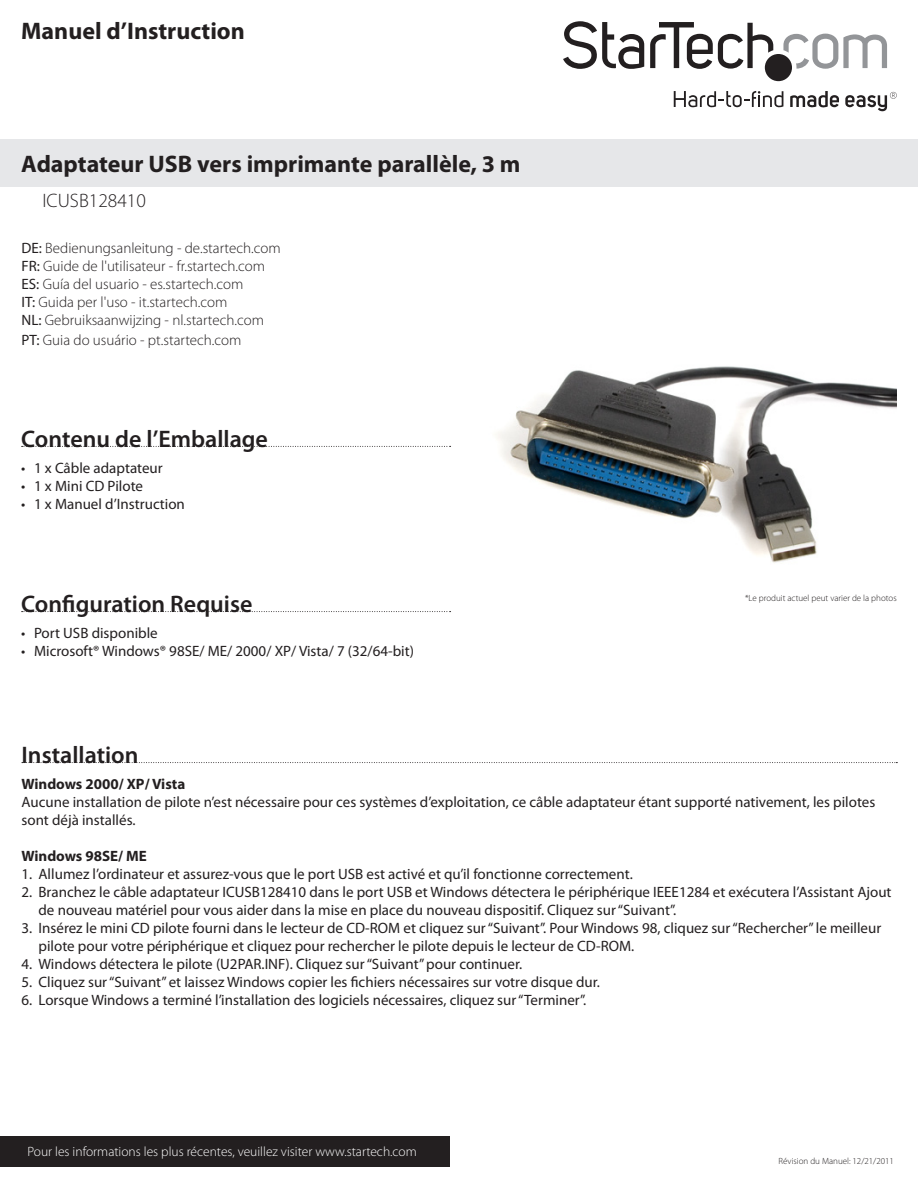
<style>
.page{position:relative;width:918px;height:1188px;background:#fff}
.page>*{position:absolute;margin:0;border:0;box-sizing:border-box;transform-origin:0 0}
.Title_Description{font:700 24px "Myriad Pro";color:#231f20}
.t1{font:600 24px "Myriad Pro";color:#231f20}
.Title_SKU{font:300 19.5px "Myriad Pro";color:#231f20}
.Number_List{font:15px/18px "Myriad Pro";color:#231f20}
.Manual_Description{font:300 15px "Myriad Pro";color:#231f20}
.Text{font:15px/18px "Myriad Pro";color:#231f20}
.Bullet_List{font:15px "Myriad Pro";color:#231f20}
.Text-2{font:700 15px "Myriad Pro";color:#231f20}
.Standard_Text{font:300 13.5px "Myriad Pro";color:#fff}
.Text-3{font:300 9px "Myriad Pro";color:#231f20}
.s1{font-weight:400}
</style>
<div class="page">
<svg style="left:783px;top:34px;width:104px;height:35px"></svg>
<svg style="left:845px;top:92px;width:52px;height:19px"></svg>
<svg style="left:790px;top:91px;width:49px;height:17px"></svg>
<svg style="left:674px;top:91px;width:109px;height:16px"></svg>
<svg style="left:563px;top:21px;width:81px;height:48px"></svg>
<svg style="left:650px;top:22px;width:123px;height:47px"></svg>
<div style="left:765px;top:54px;width:27px;height:27px;background:#231f20;border-radius:50%"></div>
<div style="left:0;top:140px;width:918px;height:47px;background:#e6e7e9"></div>
<div style="left:0;top:1136px;width:450px;height:30px;background:#231f20"></div>
<svg style="left:22px;top:446px;width:429px;height:1px"></svg>
<svg style="left:22px;top:611px;width:429px;height:1px"></svg>
<svg style="left:22px;top:762px;width:875px;height:1px"></svg>
<img style="left:498px;top:366px;width:399px;height:197px">
<p class="Title_Description" style="left:21px;top:16px;width:225px">Manuel d’Instruction</p>
<p class="Title_Description" style="left:21px;top:148px;width:501px">Adaptateur USB vers imprimante parallèle, 3 m</p>
<p class="Title_SKU" style="left:43px;top:189px;width:105px">ICUSB128410</p>
<p class="Manual_Description" style="left:22px;top:239px;width:261px"><span class="s1">DE:</span> Bedienungsanleitung - de.startech.com</p>
<p class="Manual_Description" style="left:22px;top:257px;width:245px"><span class="s1">FR:</span> Guide de l'utilisateur - fr.startech.com</p>
<p class="Manual_Description" style="left:22px;top:275px;width:223px"><span class="s1">ES:</span> Guía del usuario - es.startech.com</p>
<p class="Manual_Description" style="left:22px;top:293px;width:207px"><span class="s1">IT:</span> Guida per l'uso - it.startech.com</p>
<p class="Manual_Description" style="left:22px;top:311px;width:244px"><span class="s1">NL:</span> Gebruiksaanwijzing - nl.startech.com</p>
<p class="Manual_Description" style="left:22px;top:331px;width:221px"><span class="s1">PT:</span> Guia do usuário - pt.startech.com</p>
<h1 class="t1" style="left:21px;top:423px;width:248px">Contenu de l’Emballage</h1>
<p class="Bullet_List" style="left:21px;top:459px;width:143px">• 1 x Câble adaptateur</p>
<p class="Bullet_List" style="left:21px;top:477px;width:123px">• 1 x Mini CD Pilote</p>
<p class="Bullet_List" style="left:21px;top:495px;width:165px">• 1 x Manuel d’Instruction</p>
<h1 class="t1" style="left:21px;top:589px;width:233px">Configuration Requise</h1>
<p class="Bullet_List" style="left:21px;top:624px;width:138px">• Port USB disponible</p>
<p class="Bullet_List" style="left:21px;top:642px;width:394px">• Microsoft® Windows® 98SE/ ME/ 2000/ XP/ Vista/ 7 (32/64-bit)</p>
<p class="Text-3" style="left:745px;top:592px;width:153px">*Le produit actuel peut varier de la photos</p>
<h1 class="t1" style="left:22px;top:740px;width:119px">Installation</h1>
<p class="Text-2" style="left:22px;top:775px;width:165px">Windows 2000/ XP/ Vista</p>
<p class="Text" style="left:22px;top:793px;width:855px">Aucune installation de pilote n’est nécessaire pour ces systèmes d’exploitation, ce câble adaptateur étant supporté nativement, les pilotes sont déjà installés.</p>
<p class="Text-2" style="left:22px;top:847px;width:127px">Windows 98SE/ ME</p>
<p class="Number_List" style="left:22px;top:865px;width:613px">1. Allumez l’ordinateur et assurez-vous que le port USB est activé et qu’il fonctionne correctement.</p>
<p class="Number_List" style="left:39px;top:883px;width:855px;text-indent:-17px">2. Branchez le câble adaptateur ICUSB128410 dans le port USB et Windows détectera le périphérique IEEE1284 et exécutera l’Assistant Ajout de nouveau matériel pour vous aider dans la mise en place du nouveau dispositif. Cliquez sur“Suivant”.</p>
<p class="Number_List" style="left:39px;top:919px;width:844px;text-indent:-17px">3. Insérez le mini CD pilote fourni dans le lecteur de CD-ROM et cliquez sur“Suivant”. Pour Windows 98, cliquez sur“Rechercher”le meilleur pilote pour votre périphérique et cliquez pour rechercher le pilote depuis le lecteur de CD-ROM.</p>
<p class="Number_List" style="left:22px;top:955px;width:502px">4. Windows détectera le pilote (U2PAR.INF). Cliquez sur“Suivant”pour continuer.</p>
<p class="Number_List" style="left:22px;top:973px;width:580px">5. Cliquez sur“Suivant” et laissez Windows copier les fichiers nécessaires sur votre disque dur.</p>
<p class="Number_List" style="left:22px;top:991px;width:566px">6. Lorsque Windows a terminé l’installation des logiciels nécessaires, cliquez sur“Terminer”.</p>
<p class="Standard_Text" style="left:28px;top:1144px;width:391px">Pour les informations les plus récentes, veuillez visiter www.startech.com</p>
<p class="Text-3" style="left:779px;top:1156px;width:117px">Révision du Manuel: 12/21/2011</p>
</div>
